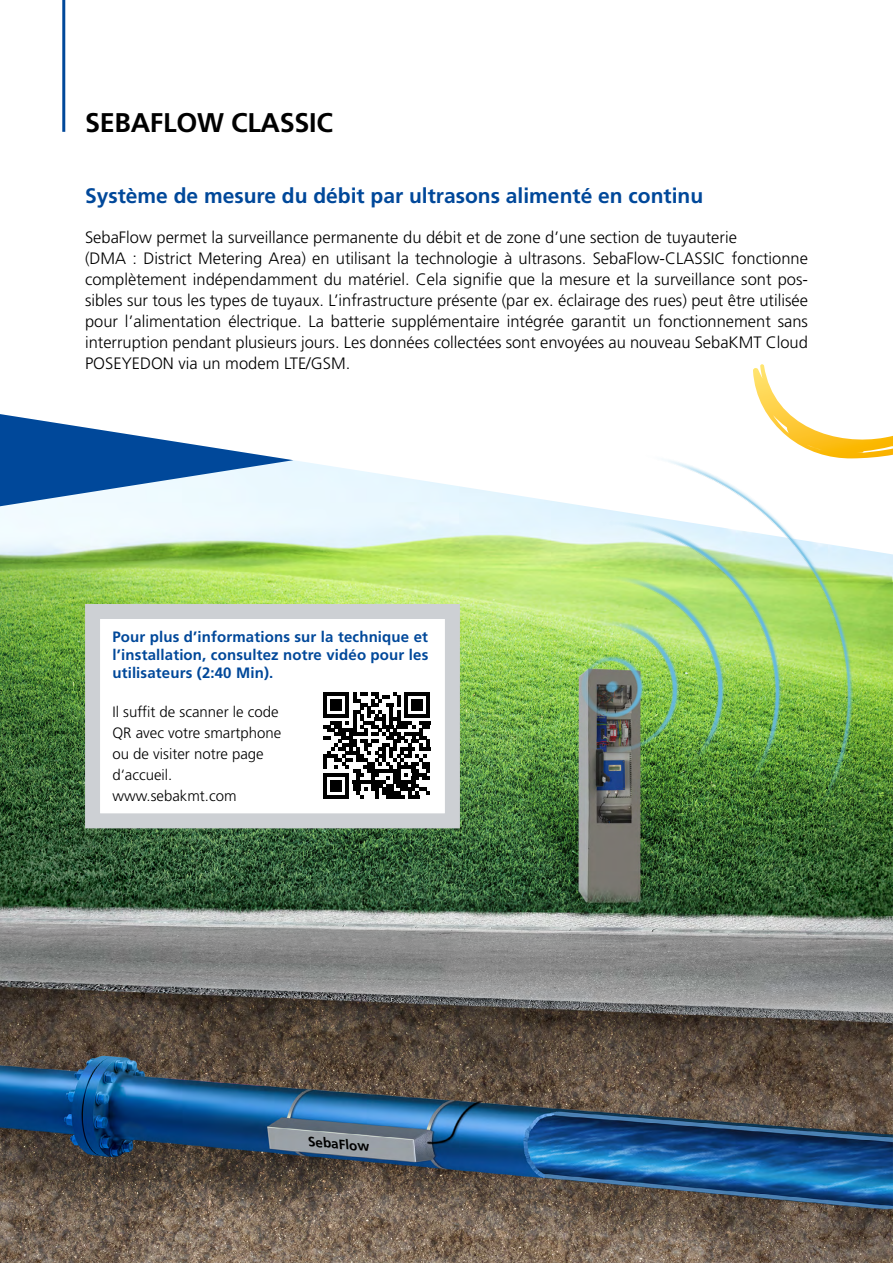
<style>
.page{position:relative;width:893px;height:1263px;background:#fff}
.page>*{position:absolute;margin:0;border:0;box-sizing:border-box;transform-origin:0 0}
.t1{font:700 27px "Frutiger LT Pro";letter-spacing:-.01em;color:#000}
.t2{font:700 21px "Frutiger LT Pro";color:#00489a}
.t3{font:300 16.5px/21px "Frutiger LT Pro";color:#000}
.t4{font:700 15px/18px "Frutiger LT Pro";letter-spacing:.01em;color:#00489a;text-align:justify}
.t5{font:300 15px/21px "Frutiger LT Pro";color:#000}
.t6{font:italic 700 13.5px "Frutiger LT Pro";color:#000}
</style>
<div class="page">
<hr style="left:62px;top:0;width:3px;height:132px;background:#00489a">
<img style="left:0;top:460px;width:893px;height:803px">
<svg style="left:0;top:414px;width:293px;height:92px"></svg>
<img style="left:428px;top:460px;width:465px;height:459px">
<div style="left:85px;top:604px;width:375px;height:224px;background:#fff;border:15px solid #cdd0d4"></div>
<svg style="left:324px;top:692px;width:106px;height:106px"></svg>
<hr style="left:324px;top:795px;width:25px;height:3px;background:#000">
<div style="left:331px;top:780px;width:11px;height:11px;background:#000"></div>
<svg style="left:753px;top:364px;width:140px;height:322px"></svg>
<h1 class="t1" style="left:85px;top:106px;width:249px">SEBAFLOW CLASSIC</h1>
<p class="t2" style="left:85px;top:183px;width:620px">Système de mesure du débit par ultrasons alimenté en continu</p>
<p class="t3" style="left:85px;top:227px;width:724px">SebaFlow permet la surveillance permanente du débit et de zone d’une section de tuyauterie<br>(DMA : District Metering Area) en utilisant la technologie à ultrasons. SebaFlow-CLASSIC fonctionne complètement indépendamment du matériel. Cela signifie que la mesure et la surveillance sont pos&shy;sibles sur tous les types de tuyaux. L’infrastructure présente (par ex. éclairage des rues) peut être utilisée pour l’alimentation électrique. La batterie supplémentaire intégrée garantit un fonctionnement sans interruption pendant plusieurs jours. Les données collectées sont envoyées au nouveau SebaKMT Cloud POSEYEDON via un modem LTE/GSM.</p>
<p class="t4" style="left:112px;top:628px;width:317px">Pour plus d’informations sur la technique et l’installation, consultez notre vidéo pour les utilisateurs (2:40 Min).</p>
<p class="t5" style="left:112px;top:701px;width:170px">Il suffit de scanner le code<br>QR avec votre smartphone ou de visiter notre page d‘accueil. www.sebakmt.com</p>
<p class="t6" style="left:310px;top:1133px;width:63px;rotate:5deg">SebaFlow</p>
</div>
